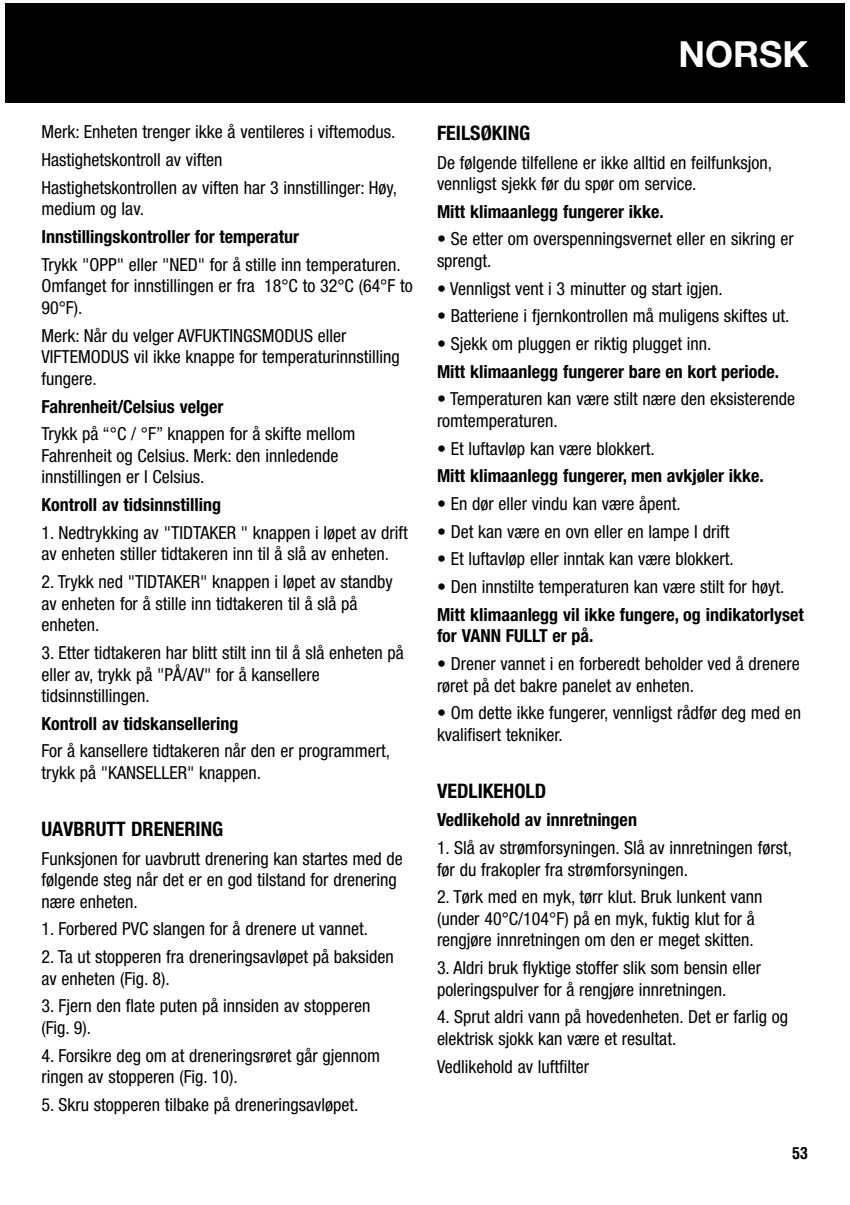
<style>
.page{position:relative;width:850px;height:1205px;background:#fff}
.page>*{position:absolute;margin:0;border:0;box-sizing:border-box;transform-origin:0 0}
.t1{font:700 36px "Helvetica Neue";color:#fff}
.t2{font:700 condensed 20px "Helvetica Neue";color:#000}
.t3{font:condensed 18px/21.6px "Helvetica Neue";color:#000}
.t4{font:700 condensed 18px/21.6px "Helvetica Neue";color:#000}
.t5{font:700 condensed 16px "Helvetica";color:#000}
</style>
<div class="page">
<div style="left:5px;top:3px;width:840px;height:100px;background:#000"></div>
<p class="t3" style="left:41px;top:120px;width:357px;line-height:27.6px">Merk: Enheten trenger ikke å ventileres i viftemodus.<br>Hastighetskontroll av viften<br>Hastighetskontrollen av viften har 3 innstillinger: Høy,</p>
<p class="t3" style="left:41px;top:200px;width:104px">medium og lav.</p>
<p class="t4" style="left:41px;top:227px;width:259px">Innstillingskontroller for temperatur</p>
<p class="t3" style="left:41px;top:255px;width:373px">Trykk "OPP" eller "NED" for å stille inn temperaturen.<br>Omfanget for innstillingen er fra 18°C to 32°C (64°F to<br>90°F).</p>
<p class="t3" style="left:41px;top:326px;width:360px">Merk: Når du velger AVFUKTINGSMODUS eller<br>VIFTEMODUS vil ikke knappe for temperaturinnstilling fungere.</p>
<p class="t4" style="left:41px;top:397px;width:184px">Fahrenheit/Celsius velger</p>
<p class="t3" style="left:41px;top:424px;width:316px">Trykk på “°C / °F” knappen for å skifte mellom<br>Fahrenheit og Celsius. Merk: den innledende innstillingen er I Celsius.</p>
<p class="t4" style="left:41px;top:495px;width:181px">Kontroll av tidsinnstilling</p>
<p class="t3" style="left:41px;top:523px;width:368px">1. Nedtrykking av "TIDTAKER " knappen i løpet av drift av enheten stiller tidtakeren inn til å slå av enheten.</p>
<p class="t3" style="left:41px;top:572px;width:353px">2. Trykk ned "TIDTAKER" knappen i løpet av standby av enheten for å stille inn tidtakeren til å slå på enheten.</p>
<p class="t3" style="left:41px;top:643px;width:364px">3. Etter tidtakeren har blitt stilt inn til å slå enheten på eller av, trykk på "PÅ/AV" for å kansellere tidsinnstillingen.</p>
<p class="t4" style="left:41px;top:714px;width:198px">Kontroll av tidskansellering</p>
<p class="t3" style="left:41px;top:741px;width:350px">For å kansellere tidtakeren når den er programmert, trykk på "KANSELLER" knappen.</p>
<p class="t2" style="left:41px;top:821px;width:183px">UAVBRUTT DRENERING</p>
<p class="t3" style="left:41px;top:848px;width:363px">Funksjonen for uavbrutt drenering kan startes med de følgende steg når det er en god tilstand for drenering nære enheten.</p>
<p class="t3" style="left:41px;top:919px;width:328px">1. Forbered PVC slangen for å drenere ut vannet.</p>
<p class="t3" style="left:41px;top:947px;width:354px">2. Ta ut stopperen fra dreneringsavløpet på baksiden av enheten (Fig. 8).</p>
<p class="t3" style="left:41px;top:996px;width:331px">3. Fjern den flate puten på innsiden av stopperen (Fig. 9).</p>
<p class="t3" style="left:41px;top:1045px;width:340px">4. Forsikre deg om at dreneringsrøret går gjennom ringen av stopperen (Fig. 10).</p>
<p class="t3" style="left:41px;top:1094px;width:318px">5. Skru stopperen tilbake på dreneringsavløpet.</p>
<h1 class="t1" style="left:678px;top:41px;width:132px">NORSK</h1>
<p class="t2" style="left:437px;top:125px;width:95px">FEILSØKING</p>
<p class="t3" style="left:437px;top:153px;width:337px">De følgende tilfellene er ikke alltid en feilfunksjon, vennligst sjekk før du spør om service.</p>
<p class="t4" style="left:437px;top:202px;width:228px">Mitt klimaanlegg fungerer ikke.</p>
<p class="t3" style="left:437px;top:230px;width:358px">• Se etter om overspenningsvernet eller en sikring er sprengt.</p>
<p class="t3" style="left:437px;top:279px;width:287px">• Vennligst vent i 3 minutter og start igjen.</p>
<p class="t3" style="left:437px;top:307px;width:354px">• Batteriene i fjernkontrollen må muligens skiftes ut.</p>
<p class="t3" style="left:437px;top:334px;width:276px">• Sjekk om pluggen er riktig plugget inn.</p>
<p class="t4" style="left:437px;top:362px;width:344px">Mitt klimaanlegg fungerer bare en kort periode.</p>
<p class="t3" style="left:437px;top:389px;width:360px">• Temperaturen kan være stilt nære den eksisterende romtemperaturen.</p>
<p class="t3" style="left:437px;top:439px;width:219px">• Et luftavløp kan være blokkert.</p>
<p class="t4" style="left:437px;top:466px;width:328px">Mitt klimaanlegg fungerer, men avkjøler ikke.</p>
<p class="t3" style="left:437px;top:494px;width:245px">• En dør eller vindu kan være åpent.</p>
<p class="t3" style="left:437px;top:522px;width:294px">• Det kan være en ovn eller en lampe I drift</p>
<p class="t3" style="left:437px;top:549px;width:298px">• Et luftavløp eller inntak kan være blokkert.</p>
<p class="t3" style="left:437px;top:577px;width:349px">• Den innstilte temperaturen kan være stilt for høyt.</p>
<p class="t4" style="left:437px;top:605px;width:368px">Mitt klimaanlegg vil ikke fungere, og indikatorlyset for VANN FULLT er på.</p>
<p class="t3" style="left:437px;top:654px;width:364px">• Drener vannet i en forberedt beholder ved å drenere røret på det bakre panelet av enheten.</p>
<p class="t3" style="left:437px;top:703px;width:366px">• Om dette ikke fungerer, vennligst rådfør deg med en kvalifisert tekniker.</p>
<p class="t2" style="left:437px;top:783px;width:111px">VEDLIKEHOLD</p>
<p class="t4" style="left:437px;top:810px;width:201px">Vedlikehold av innretningen</p>
<p class="t3" style="left:437px;top:838px;width:356px">1. Slå av strømforsyningen. Slå av innretningen først, før du frakopler fra strømforsyningen.</p>
<p class="t3" style="left:437px;top:887px;width:327px">2. Tørk med en myk, tørr klut. Bruk lunkent vann (under 40°C/104°F) på en myk, fuktig klut for å rengjøre innretningen om den er meget skitten.</p>
<p class="t3" style="left:437px;top:958px;width:326px">3. Aldri bruk flyktige stoffer slik som bensin eller poleringspulver for å rengjøre innretningen.</p>
<p class="t3" style="left:437px;top:1007px;width:353px">4. Sprut aldri vann på hovedenheten. Det er farlig og elektrisk sjokk kan være et resultat.</p>
<p class="t3" style="left:437px;top:1056px;width:154px">Vedlikehold av luftfilter</p>
<p class="t5" style="left:792px;top:1147px;width:17px">53</p>
</div>
